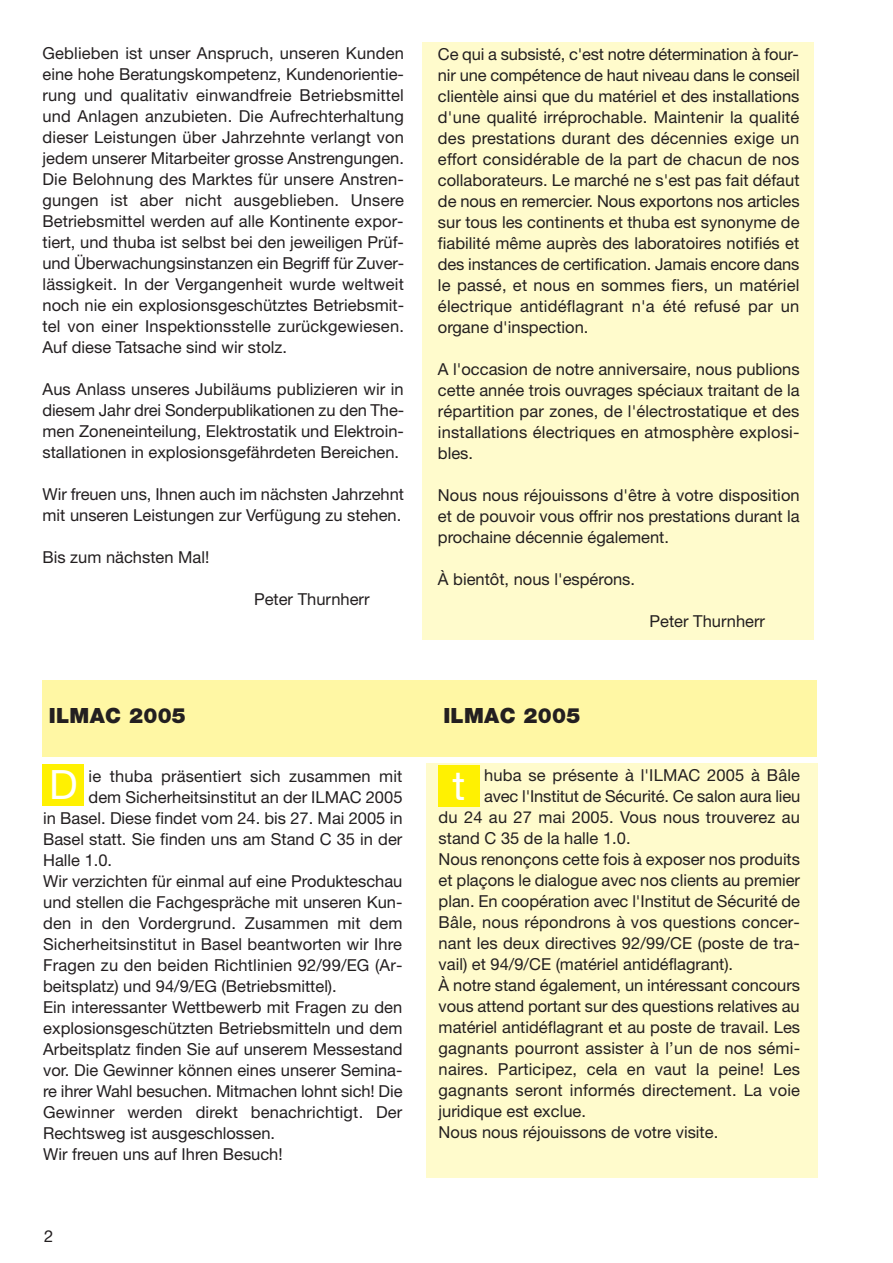
<style>
.page{position:relative;width:893px;height:1263px;background:#fff}
.page>*{position:absolute;margin:0;border:0;box-sizing:border-box;transform-origin:0 0}
.t1{font:40.5px "Helvetica Neue";color:#fff}
.t2{font:900 21px "Helvetica Neue";letter-spacing:.015em;color:#231f20}
.t3{font:16.5px/21px "Helvetica Neue";color:#231f20;text-align:justify}
.t4{font:16.5px "Helvetica Neue";color:#231f20}
</style>
<div class="page">
<div style="left:427px;top:763px;width:391px;height:415px;background:#fffbcc"></div>
<div style="left:422px;top:43px;width:391px;height:597px;background:#fffbcc"></div>
<div style="left:43px;top:680px;width:387px;height:76px;background:#fff7a4"></div>
<div style="left:430px;top:680px;width:387px;height:76px;background:#fff7a4"></div>
<div style="left:438px;top:765px;width:42px;height:42px;background:#fff101"></div>
<div style="left:43px;top:764px;width:41px;height:42px;background:#fff101"></div>
<p class="t3" style="left:43px;top:44px;width:363px">Geblieben ist unser Anspruch, unseren Kunden eine hohe Beratungskompetenz, Kundenorientie&shy;rung und qualitativ einwandfreie Betriebsmittel und Anlagen anzubieten. Die Aufrechterhaltung dieser Leistungen über Jahrzehnte verlangt von jedem unserer Mitarbeiter grosse Anstrengungen.<br>Die Belohnung des Marktes für unsere Anstren&shy;gungen ist aber nicht ausgeblieben. Unsere Betriebsmittel werden auf alle Kontinente expor&shy;tiert, und thuba ist selbst bei den jeweiligen Prüf&shy;und Überwachungsinstanzen ein Begriff für Zuver&shy;lässigkeit. In der Vergangenheit wurde weltweit noch nie ein explosionsgeschütztes Betriebsmit&shy;tel von einer Inspektionsstelle zurückgewiesen.<br>Auf diese Tatsache sind wir stolz.</p>
<p class="t3" style="left:43px;top:380px;width:363px">Aus Anlass unseres Jubiläums publizieren wir in diesem Jahr drei Sonderpublikationen zu den The&shy;men Zoneneinteilung, Elektrostatik und Elektroin&shy;stallationen in explosionsgefährdeten Bereichen.</p>
<p class="t3" style="left:43px;top:485px;width:363px">Wir freuen uns, Ihnen auch im nächsten Jahrzehnt mit unseren Leistungen zur Verfügung zu stehen.</p>
<p class="t3" style="left:43px;top:548px;width:168px">Bis zum nächsten Mal!</p>
<p class="t3" style="left:254px;top:590px;width:117px">Peter Thurnherr</p>
<p class="t3" style="left:438px;top:45px;width:363px">Ce qui a subsisté, c'est notre détermination à four&shy;nir une compétence de haut niveau dans le conseil clientèle ainsi que du matériel et des installations d'une qualité irréprochable. Maintenir la qualité des prestations durant des décennies exige un effort considérable de la part de chacun de nos collaborateurs. Le marché ne s'est pas fait défaut de nous en remercier. Nous exportons nos articles sur tous les continents et thuba est synonyme de fiabilité même auprès des laboratoires notifiés et des instances de certification. Jamais encore dans le passé, et nous en sommes fiers, un matériel électrique antidéflagrant n'a été refusé par un organe d'inspection.</p>
<p class="t3" style="left:438px;top:360px;width:363px">A l'occasion de notre anniversaire, nous publions cette année trois ouvrages spéciaux traitant de la répartition par zones, de l'électrostatique et des installations électriques en atmosphère explosi&shy;bles.</p>
<p class="t3" style="left:438px;top:486px;width:363px">Nous nous réjouissons d'être à votre disposition et de pouvoir vous offrir nos prestations durant la prochaine décennie également.</p>
<p class="t3" style="left:438px;top:570px;width:199px">À bientôt, nous l'espérons.</p>
<p class="t3" style="left:649px;top:612px;width:117px">Peter Thurnherr</p>
<p class="t2" style="left:49px;top:708px;width:139px">ILMAC 2005</p>
<p class="t2" style="left:443px;top:708px;width:139px">ILMAC 2005</p>
<p class="t3" style="left:89px;top:767px;width:315px">ie thuba präsentiert sich zusammen mit</p>
<p class="t3" style="left:89px;top:788px;width:315px">dem Sicherheitsinstitut an der ILMAC 2005</p>
<p class="t3" style="left:43px;top:809px;width:361px">in Basel. Diese findet vom 24. bis 27. Mai 2005 in</p>
<p class="t3" style="left:43px;top:830px;width:361px">Basel statt. Sie finden uns am Stand C 35 in der</p>
<p class="t3" style="left:43px;top:851px;width:71px">Halle 1.0.</p>
<p class="t3" style="left:43px;top:872px;width:361px">Wir verzichten für einmal auf eine Produkteschau</p>
<p class="t3" style="left:43px;top:893px;width:361px">und stellen die Fachgespräche mit unseren Kun-</p>
<p class="t3" style="left:43px;top:914px;width:361px">den in den Vordergrund. Zusammen mit dem</p>
<p class="t3" style="left:43px;top:935px;width:360px">Sicherheitsinstitut in Basel beantworten wir Ihre</p>
<p class="t3" style="left:43px;top:956px;width:361px">Fragen zu den beiden Richtlinien 92/99/EG (Ar-</p>
<p class="t3" style="left:43px;top:977px;width:295px">beitsplatz) und 94/9/EG (Betriebsmittel).</p>
<p class="t3" style="left:43px;top:998px;width:361px">Ein interessanter Wettbewerb mit Fragen zu den</p>
<p class="t3" style="left:43px;top:1019px;width:361px">explosionsgeschützten Betriebsmitteln und dem</p>
<p class="t3" style="left:43px;top:1040px;width:361px">Arbeitsplatz finden Sie auf unserem Messestand</p>
<p class="t3" style="left:43px;top:1061px;width:361px">vor. Die Gewinner können eines unserer Semina-</p>
<p class="t3" style="left:43px;top:1082px;width:361px">re ihrer Wahl besuchen. Mitmachen lohnt sich! Die</p>
<p class="t3" style="left:43px;top:1103px;width:361px">Gewinner werden direkt benachrichtigt. Der</p>
<p class="t3" style="left:43px;top:1124px;width:233px">Rechtsweg ist ausgeschlossen.</p>
<p class="t3" style="left:43px;top:1145px;width:241px">Wir freuen uns auf Ihren Besuch!</p>
<h1 class="t1" style="left:49px;top:770px;width:30px">D</h1>
<p class="t4" style="left:44px;top:1226px;width:11px">2</p>
<p class="t3" style="left:484px;top:766px;width:317px">huba se présente à l'ILMAC 2005 à Bâle</p>
<p class="t3" style="left:484px;top:787px;width:318px">avec l'Institut de Sécurité. Ce salon aura lieu</p>
<p class="t3" style="left:439px;top:808px;width:363px">du 24 au 27 mai 2005. Vous nous trouverez au</p>
<p class="t3" style="left:439px;top:829px;width:193px">stand C 35 de la halle 1.0.</p>
<p class="t3" style="left:439px;top:850px;width:363px">Nous renonçons cette fois à exposer nos produits</p>
<p class="t3" style="left:439px;top:871px;width:363px">et plaçons le dialogue avec nos clients au premier</p>
<p class="t3" style="left:439px;top:892px;width:363px">plan. En coopération avec l'Institut de Sécurité de</p>
<p class="t3" style="left:439px;top:913px;width:363px">Bâle, nous répondrons à vos questions concer-</p>
<p class="t3" style="left:439px;top:934px;width:363px">nant les deux directives 92/99/CE (poste de tra-</p>
<p class="t3" style="left:439px;top:955px;width:296px">vail) et 94/9/CE (matériel antidéflagrant).</p>
<p class="t3" style="left:439px;top:976px;width:363px">À notre stand également, un intéressant concours</p>
<p class="t3" style="left:439px;top:997px;width:363px">vous attend portant sur des questions relatives au</p>
<p class="t3" style="left:439px;top:1018px;width:363px">matériel antidéflagrant et au poste de travail. Les</p>
<p class="t3" style="left:439px;top:1039px;width:363px">gagnants pourront assister à l’un de nos sémi-</p>
<p class="t3" style="left:439px;top:1060px;width:363px">naires. Participez, cela en vaut la peine! Les</p>
<p class="t3" style="left:439px;top:1081px;width:363px">gagnants seront informés directement. La voie</p>
<p class="t3" style="left:439px;top:1102px;width:149px">juridique est exclue.</p>
<p class="t3" style="left:439px;top:1123px;width:281px">Nous nous réjouissons de votre visite.</p>
<h1 class="t1" style="left:452px;top:771px;width:14px">t</h1>
</div>
